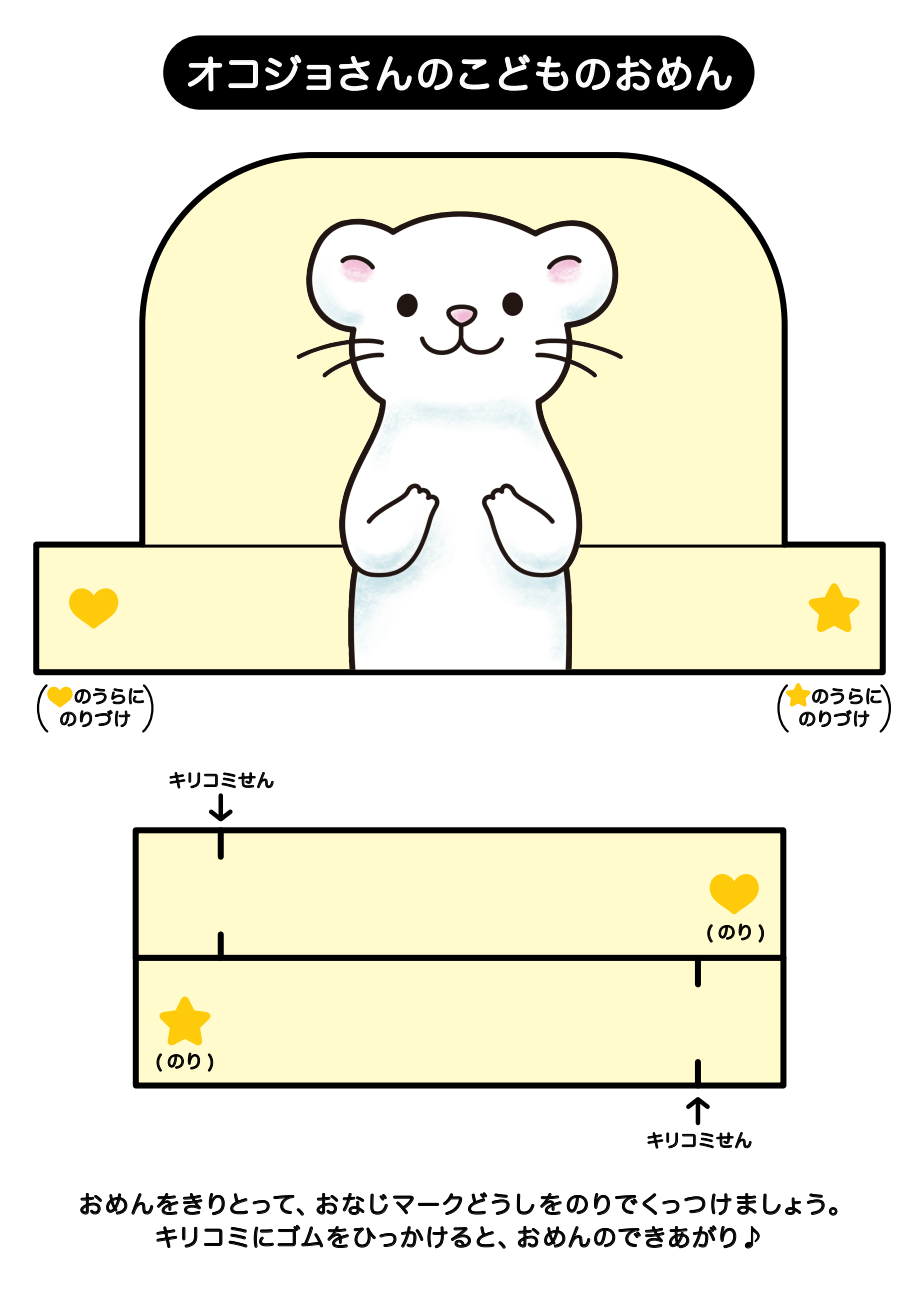
<style>
.page{position:relative;width:919px;height:1289px;background:#fff}
.page>*{position:absolute;margin:0;border:0;box-sizing:border-box;transform-origin:0 0}
.t1{font:39px "Hira Maru Pro N W4";color:#fff}
.t2{font:24px/33px "Hira Maru Pro N W4";letter-spacing:.02em;color:#000;text-align:center}
.t3{font:18px/22.5px "Hira Maru Pro N W4";color:#000}
</style>
<div class="page">
<div style="left:163px;top:35px;width:591px;height:75px;background:#000;border-radius:37px"></div>
<svg style="left:188px;top:54px;width:143px;height:38px"></svg>
<svg style="left:339px;top:55px;width:31px;height:36px"></svg>
<svg style="left:376px;top:56px;width:77px;height:35px"></svg>
<svg style="left:459px;top:59px;width:31px;height:31px"></svg>
<svg style="left:498px;top:54px;width:71px;height:56px"></svg>
<svg style="left:575px;top:37px;width:157px;height:54px"></svg>
<svg style="left:80px;top:1192px;width:430px;height:57px"></svg>
<svg style="left:516px;top:1193px;width:321px;height:56px"></svg>
<div style="left:133px;top:827px;width:653px;height:133px;background:#fffbcc;border:6px solid #000"></div>
<div style="left:133px;top:954px;width:653px;height:134px;background:#fffbcc;border:6px solid #000"></div>
<svg style="left:169px;top:772px;width:105px;height:22px"></svg>
<div style="left:218px;top:795px;width:5px;height:23px;background:#000"></div>
<svg style="left:209px;top:805px;width:24px;height:17px"></svg>
<div style="left:695px;top:1099px;width:5px;height:23px;background:#000"></div>
<svg style="left:686px;top:1097px;width:24px;height:16px"></svg>
<svg style="left:647px;top:1132px;width:104px;height:17px"></svg>
<svg style="left:156px;top:996px;width:57px;height:76px"></svg>
<svg style="left:707px;top:874px;width:57px;height:69px"></svg>
<div style="left:218px;top:830px;width:6px;height:26px;background:#000"></div>
<div style="left:218px;top:934px;width:6px;height:23px;background:#000"></div>
<div style="left:695px;top:957px;width:6px;height:27px;background:#000"></div>
<div style="left:695px;top:1061px;width:6px;height:24px;background:#000"></div>
<svg style="left:777px;top:683px;width:114px;height:50px"></svg>
<svg style="left:36px;top:684px;width:118px;height:49px"></svg>
<svg style="left:33px;top:152px;width:853px;height:524px"></svg>
<img style="left:296px;top:211px;width:327px;height:458px">
<h1 class="t1" style="left:186px;top:40px;width:549px">オコジョさんのこどものおめん</h1>
<p class="t3" style="left:59px;top:684px;width:87px;text-indent:14px">のうらにのりづけ</p>
<p class="t3" style="left:168px;top:768px;width:107px">キリコミせん</p>
<p class="t3" style="left:156px;top:1048px;width:60px">(のり)</p>
<p class="t3" style="left:798px;top:684px;width:86px;text-indent:13px">のうらにのりづけ</p>
<p class="t3" style="left:706px;top:919px;width:60px">(のり)</p>
<p class="t3" style="left:646px;top:1128px;width:107px">キリコミせん</p>
<p class="t2" style="left:79px;top:1186px;width:774px">おめんをきりとって、おなじマークどうしをのりでくっつけましょう。キリコミにゴムをひっかけると、おめんのできあがり♪</p>
</div>
